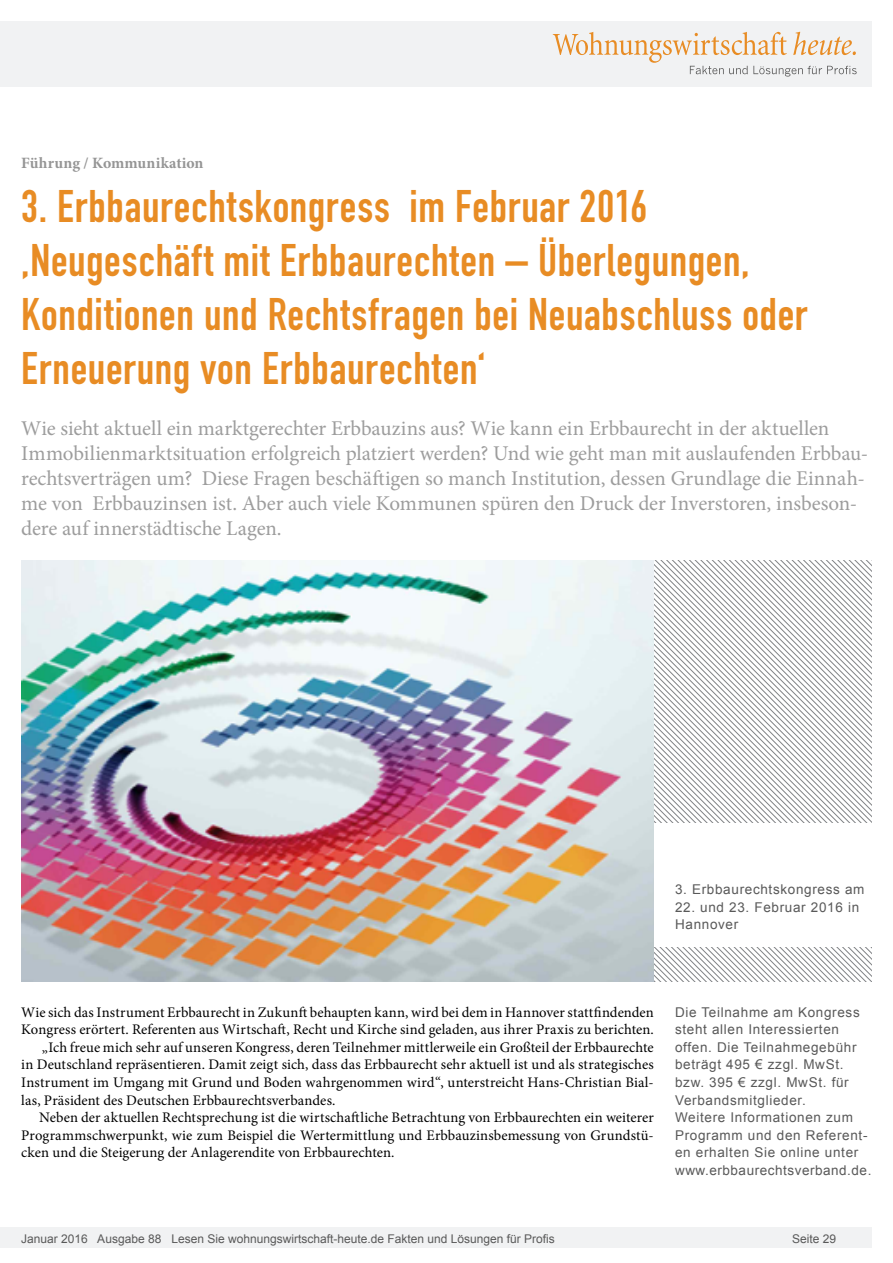
<style>
.page{position:relative;width:893px;height:1263px;background:#fff}
.page>*{position:absolute;margin:0;border:0;box-sizing:border-box;transform-origin:0 0}
.Überschrift_Groß{font:45px/54px "DIN Engschrift";letter-spacing:.015em;color:#e88c24}
.Anlesetext{font:21px/25.2px "Minion Pro";letter-spacing:-.005em;color:#9d9d9d}
.Kategorie{font:700 15.75px "Minion Pro";letter-spacing:.01em;color:#959595}
.Fliesstext{font:14.7px/17.5px "Minion Pro";letter-spacing:.005em;color:#000;text-align:justify}
.Fließtext_erste_Zeil{font:14.7px/17.5px "Minion Pro";letter-spacing:.005em;color:#000}
.Bildunterschrift{font:13.5px/17.5px "Arial";letter-spacing:.05em;color:#595959}
.t1{font:12px "Arial";color:#595959}
</style>
<div class="page">
<div style="left:0;top:1227px;width:872px;height:20px;background:#f1f2f3"></div>
<div style="left:0;top:21px;width:872px;height:66px;background:#f1f2f3"></div>
<svg style="left:553px;top:32px;width:304px;height:45px"></svg>
<svg style="left:654px;top:560px;width:218px;height:89px"></svg>
<svg style="left:654px;top:649px;width:218px;height:333px"></svg>
<div style="left:654px;top:824px;width:237px;height:123px;background:#fff"></div>
<img style="left:21px;top:560px;width:633px;height:422px">
<p class="Kategorie" style="left:21px;top:152px;width:184px">Führung / Kommunikation</p>
<p class="Überschrift_Groß" style="left:21px;top:180px;width:788px">3. Erbbaurechtskongress im Februar 2016 ‚Neugeschäft mit Erbbaurechten – Überlegungen, Konditionen und Rechtsfragen bei Neuabschluss oder Erneuerung von Erbbaurechten‘</p>
<p class="Anlesetext" style="left:21px;top:415px;width:849px">Wie sieht aktuell ein marktgerechter Erbbauzins aus? Wie kann ein Erbbaurecht in der aktuellen Immobilienmarktsituation erfolgreich platziert werden? Und wie geht man mit auslaufenden Erbbau&shy;rechtsverträgen um? Diese Fragen beschäftigen so manch Institution, dessen Grundlage die Einnah&shy;me von Erbbauzinsen ist. Aber auch viele Kommunen spüren den Druck der Inverstoren, insbeson&shy;dere auf innerstädtische Lagen.</p>
<p class="Bildunterschrift" style="left:675px;top:880px;width:191px">3. Erbbaurechtskongress am</p>
<p class="Bildunterschrift" style="left:675px;top:898px;width:186px">22. und 23. Februar 2016 in<br>Hannover</p>
<p class="Fließtext_erste_Zeil" style="left:21px;top:1003px;width:634px">Wie sich das Instrument Erbbaurecht in Zukunft behaupten kann, wird bei dem in Hannover stattfindenden<br>Kongress erörtert. Referenten aus Wirtschaft, Recht und Kirche sind geladen, aus ihrer Praxis zu berichten.</p>
<p class="Fliesstext" style="left:21px;top:1038px;width:634px;text-indent:21px">„Ich freue mich sehr auf unseren Kongress, deren Teilnehmer mittlerweile ein Großteil der Erbbaurechte in Deutschland repräsentieren. Damit zeigt sich, dass das Erbbaurecht sehr aktuell ist und als strategisches Instrument im Umgang mit Grund und Boden wahrgenommen wird“, unterstreicht Hans-Christian Bial&shy;las, Präsident des Deutschen Erbbaurechtsverbandes.</p>
<p class="Fliesstext" style="left:21px;top:1109px;width:634px;text-indent:18px">Neben der aktuellen Rechtsprechung ist die wirtschaftliche Betrachtung von Erbbaurechten ein weiterer Programmschwerpunkt, wie zum Beispiel die Wertermittlung und Erbbauzinsbemessung von Grundstü&shy;cken und die Steigerung der Anlagerendite von Erbbaurechten.</p>
<p class="Bildunterschrift" style="left:675px;top:1003px;width:186px">Die Teilnahme am Kongress steht allen Interessierten offen. Die Teilnahmegebühr beträgt 495 € zzgl. MwSt. bzw. 395 € zzgl. MwSt. für<br>Verbandsmitglieder.</p>
<p class="Bildunterschrift" style="left:675px;top:1109px;width:198px">Weitere Informationen zum<br>Programm und den Referent&shy;en erhalten Sie online unter www.erbbaurechtsverband.de.</p>
<p class="t1" style="left:21px;top:1230px;width:535px">Januar 2016 Ausgabe 88 Lesen Sie wohnungswirtschaft-heute.de Fakten und Lösungen für Profis</p>
<p class="t1" style="left:792px;top:1231px;width:46px">Seite 29</p>
</div>
